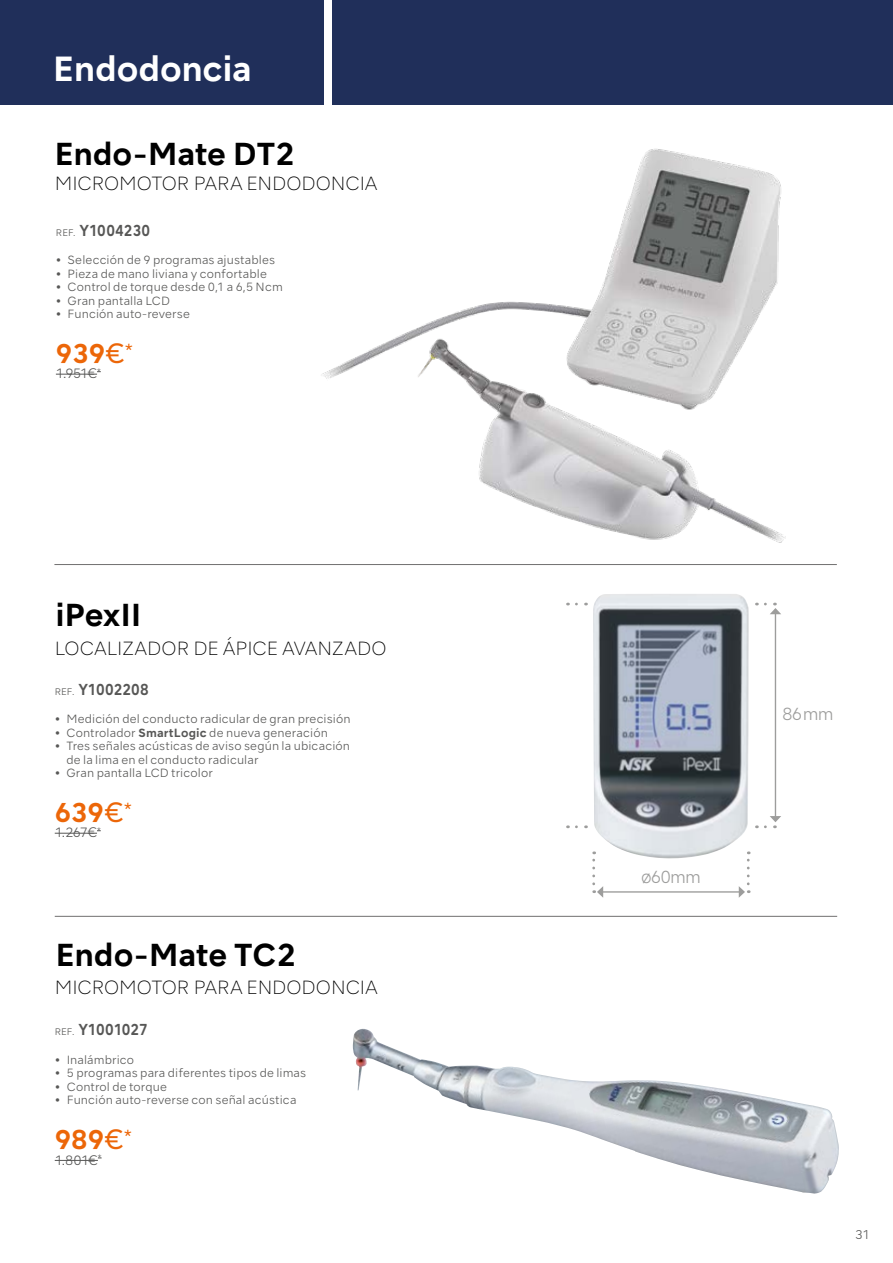
<style>
.page{position:relative;width:893px;height:1263px;background:#fff}
.page>*{position:absolute;margin:0;border:0;box-sizing:border-box;transform-origin:0 0}
.t1{font:700 33px "NSKTSRE";letter-spacing:-.015em;color:#fff}
.t2{font:700 30px "NSKTSRE";letter-spacing:-.015em;color:#000}
.t3{font:700 25.8px "NSKTSRE";color:#ec6608}
.t4{font:200 18px "NSKTSRE";color:#000}
.t5{font:300 16.5px "NSKTSRE";letter-spacing:-.05em;color:#9d9d9c}
.t6{font:700 15px "NSKTSRE";color:#575756;scale:.9 1}
.t7{font:300 12.75px "NSKTSRE";letter-spacing:-.04em;color:#575756}
.t8{font:300 12px "NSKTSRE";color:#575756}
.t9{font:300 11.25px/13.5px "NSKTSRE";letter-spacing:.01em;color:#575756}
.s1{font-weight:300;font-size:9px}
.s2{font-weight:400}
.s3{font-weight:700}
</style>
<div class="page">
<div style="left:0;top:0;width:893px;height:104px;background:#202f5a"></div>
<img style="left:321px;top:148px;width:465px;height:395px">
<hr style="left:55px;top:916px;width:782px;height:1px;background:#706f6f">
<hr style="left:54px;top:564px;width:783px;height:1px;background:#706f6f">
<hr style="left:56px;top:374px;width:41px;height:1px;background:#575756">
<img style="left:353px;top:1029px;width:486px;height:164px">
<img style="left:593px;top:594px;width:156px;height:264px">
<svg style="left:567px;top:825px;width:9px;height:3px"></svg>
<hr style="left:602px;top:891px;width:137px;height:2px;background:#9d9d9c">
<svg style="left:592px;top:851px;width:11px;height:47px"></svg>
<svg style="left:739px;top:851px;width:11px;height:47px"></svg>
<hr style="left:775px;top:613px;width:1px;height:204px;background:#9d9d9c">
<svg style="left:756px;top:816px;width:25px;height:12px"></svg>
<svg style="left:756px;top:603px;width:25px;height:11px"></svg>
<hr style="left:55px;top:833px;width:42px;height:1px;background:#575756">
<hr style="left:55px;top:1160px;width:43px;height:1px;background:#575756">
<div style="left:324px;top:0;width:8px;height:106px;background:#fff"></div>
<h1 class="t1" style="left:53px;top:46px;width:201px">Endodoncia</h1>
<h2 class="t2" style="left:55px;top:133px;width:242px">Endo-Mate DT2</h2>
<h3 class="t4" style="left:55px;top:172px;width:324px">MICROMOTOR PARA ENDODONCIA</h3>
<h3 class="t6" style="left:56px;top:220px;width:106px"><span class="s1">REF.</span> Y1004230</h3>
<p class="t9" style="left:56px;top:253px;width:221px">• Selección de 9 programas ajustables</p>
<p class="t9" style="left:56px;top:267px;width:213px">• Pieza de mano liviana y confortable</p>
<p class="t9" style="left:56px;top:280px;width:228px">• Control de torque desde 0,1 a 6,5 Ncm</p>
<p class="t9" style="left:56px;top:294px;width:116px">• Gran pantalla LCD</p>
<p class="t9" style="left:56px;top:307px;width:136px">• Función auto-reverse</p>
<h3 class="t3" style="left:56px;top:336px;width:78px">939<span class="s2">€</span><sup>*</sup></h3>
<p class="t7" style="left:56px;top:365px;width:46px">1.951€<sup>*</sup></p>
<h2 class="t2" style="left:56px;top:594px;width:87px">iPexII</h2>
<h3 class="t4" style="left:55px;top:636px;width:333px">LOCALIZADOR DE ÁPICE AVANZADO</h3>
<h3 class="t6" style="left:55px;top:679px;width:106px"><span class="s1">REF.</span> Y1002208</h3>
<p class="t9" style="left:55px;top:712px;width:297px">• Medición del conducto radicular de gran precisión</p>
<p class="t9" style="left:55px;top:726px;width:275px">• Controlador <span class="s3">SmartLogic</span> de nueva generación</p>
<p class="t9" style="left:66px;top:739px;width:285px;text-indent:-12px">• Tres señales acústicas de aviso según la ubicación de la lima en el conducto radicular</p>
<p class="t9" style="left:55px;top:766px;width:160px">• Gran pantalla LCD tricolor</p>
<h3 class="t3" style="left:55px;top:795px;width:78px">639<span class="s2">€</span><sup>*</sup></h3>
<p class="t7" style="left:55px;top:824px;width:47px">1.267€<sup>*</sup></p>
<h2 class="t2" style="left:56px;top:934px;width:242px">Endo-Mate TC2</h2>
<h3 class="t4" style="left:55px;top:976px;width:324px">MICROMOTOR PARA ENDODONCIA</h3>
<h3 class="t6" style="left:55px;top:1019px;width:105px"><span class="s1">REF.</span> Y1001027</h3>
<p class="t9" style="left:55px;top:1053px;width:81px">• Inalámbrico</p>
<p class="t9" style="left:55px;top:1066px;width:253px">• 5 programas para diferentes tipos de limas</p>
<p class="t9" style="left:55px;top:1080px;width:114px">• Control de torque</p>
<p class="t9" style="left:55px;top:1093px;width:243px">• Función auto-reverse con señal acústica</p>
<h3 class="t3" style="left:55px;top:1122px;width:78px">989<span class="s2">€</span><sup>*</sup></h3>
<p class="t7" style="left:55px;top:1151px;width:48px">1.801€<sup>*</sup></p>
<h3 class="t5" style="left:641px;top:865px;width:61px">ø60mm</h3>
<h3 class="t5" style="left:782px;top:703px;width:53px">86mm</h3>
<p class="t8" style="left:855px;top:1227px;width:16px">31</p>
</div>
